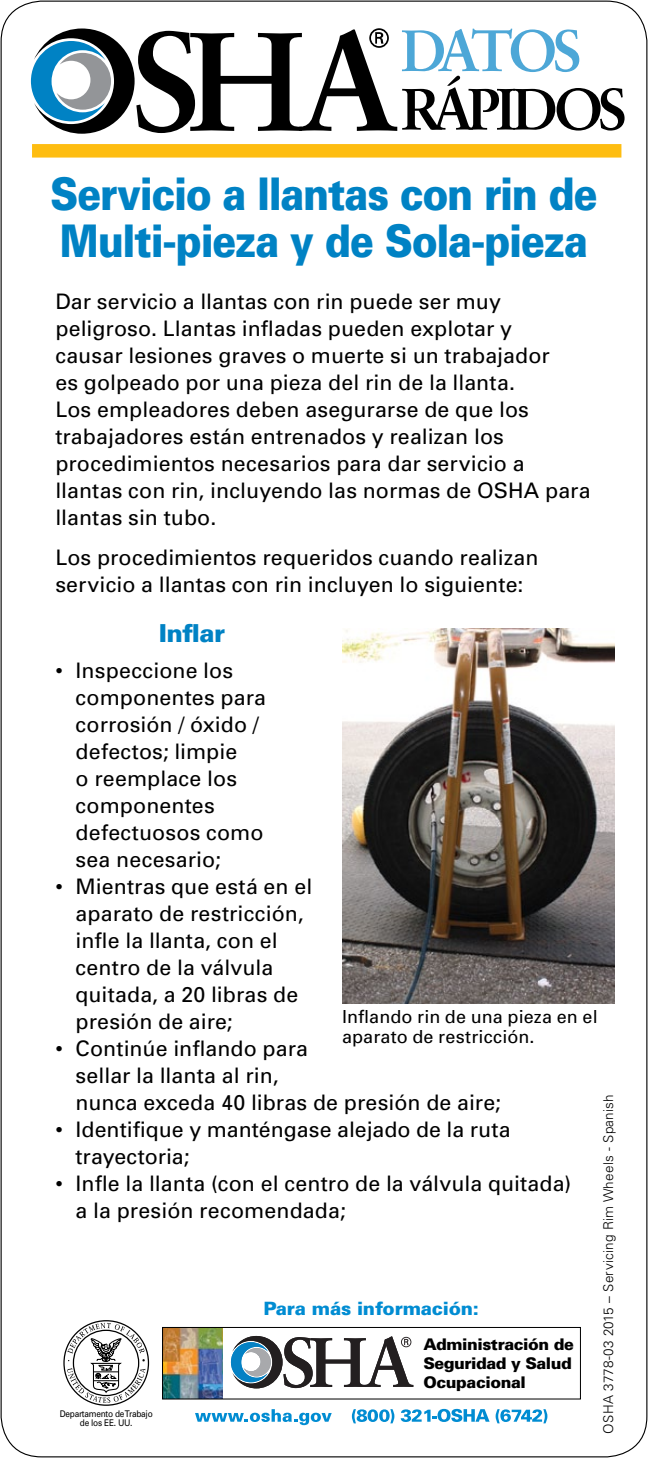
<style>
.page{position:relative;width:648px;height:1458px;background:#fff}
.page>*{position:absolute;margin:0;border:0;box-sizing:border-box;transform-origin:0 0}
.t1{font:700 58.5px "Sabon";letter-spacing:-.075em;color:#000}
.t2{font:700 58.5px "Sabon";letter-spacing:-.115em;color:#4da7d7}
.t3{font:900 45px/47.2px "Univers";letter-spacing:-.03em;color:#0082c4;scale:.87 1}
.Subhead{font:900 24.75px "Univers";color:#0082c4}
.Bullet_tight{font:21.38px/27px "Univers";letter-spacing:.005em;color:#000}
.Bodytext{font:21.38px/27px "Univers";letter-spacing:.005em;color:#000}
.t4{font:900 18.45px "Univers";letter-spacing:-.01em;color:#008cd2}
.t5{font:18px/20.2px "Univers";letter-spacing:.005em;color:#000}
.t6{font:900 15.97px/19.3px "Univers";letter-spacing:-.025em;color:#000}
.t7{font:300 13.5px "Univers";letter-spacing:.02em;color:#000}
.t8{font:9.22px/9.2px "Univers";letter-spacing:-.025em;color:#000;text-align:center;scale:.9 1}
</style>
<div class="page">
<div style="left:32px;top:144px;width:589px;height:14px;background:#febd11"></div>
<img style="left:342px;top:629px;width:272px;height:375px">
<svg style="left:31px;top:28px;width:366px;height:106px"></svg>
<svg style="left:195px;top:1409px;width:137px;height:16px"></svg>
<svg style="left:352px;top:1409px;width:42px;height:14px"></svg>
<svg style="left:401px;top:1409px;width:89px;height:13px"></svg>
<svg style="left:496px;top:1409px;width:51px;height:14px"></svg>
<img style="left:164px;top:1329px;width:58px;height:69px">
<svg style="left:231px;top:1336px;width:182px;height:52px"></svg>
<div style="left:162px;top:1327px;width:419px;height:73px;border:1px solid #000"></div>
<svg style="left:64px;top:1321px;width:84px;height:84px"></svg>
<svg style="left:67px;top:1323px;width:78px;height:80px"></svg>
<p class="t2" style="left:401px;top:15px;width:182px">DATOS</p>
<p class="t1" style="left:401px;top:73px;width:228px">RÁPIDOS</p>
<p class="t3" style="left:50px;top:169px;width:631px">Servicio a llantas con rin de<br>Multi-pieza y de Sola-pieza</p>
<p class="Bodytext" style="left:55px;top:287px;width:537px">Dar servicio a llantas con rin puede ser muy peligroso. Llantas infladas pueden explotar y<br>causar lesiones graves o muerte si un trabajador<br>es golpeado por una pieza del rin de la llanta.<br>Los empleadores deben asegurarse de que los trabajadores están entrenados y realizan los procedimientos necesarios para dar servicio a llantas con rin, incluyendo las normas de OSHA para llantas sin tubo.</p>
<p class="Bodytext" style="left:55px;top:544px;width:485px">Los procedimientos requeridos cuando realizan servicio a llantas con rin incluyen lo siguiente:</p>
<p class="Subhead" style="left:159px;top:618px;width:68px">Inflar</p>
<p class="Bullet_tight" style="left:76px;top:656px;width:192px;text-indent:-20px">• Inspeccione los componentes para corrosión / óxido / defectos; limpie<br>o reemplace los componentes defectuosos como sea necesario;</p>
<p class="Bullet_tight" style="left:76px;top:872px;width:238px;text-indent:-20px">• Mientras que está en el aparato de restricción, infle la llanta, con el centro de la válvula quitada, a 20 libras de presión de aire;</p>
<p class="Bullet_tight" style="left:76px;top:1034px;width:427px;text-indent:-20px">• Continúe inflando para<br>sellar la llanta al rin,<br>nunca exceda 40 libras de presión de aire;</p>
<p class="Bullet_tight" style="left:76px;top:1115px;width:437px;text-indent:-20px">• Identifique y manténgase alejado de la ruta trayectoria;</p>
<p class="Bullet_tight" style="left:76px;top:1169px;width:497px;text-indent:-20px">• Infle la llanta (con el centro de la válvula quitada) a la presión recomendada;</p>
<p class="t5" style="left:342px;top:1006px;width:257px">Inflando rin de una pieza en el aparato de restricción.</p>
<p class="t7" style="left:600px;top:1434px;width:341px;rotate:-90deg">OSHA 3778-03 2015 – Servicing Rim Wheels - Spanish</p>
<p class="t4" style="left:264px;top:1297px;width:217px">Para más información:</p>
<p class="t6" style="left:424px;top:1334px;width:152px">Administración de<br>Seguridad y Salud<br>Ocupacional</p>
<p class="t8" style="left:60px;top:1409px;width:105px">Departamento de Trabajo de los EE. UU.</p>
</div>
